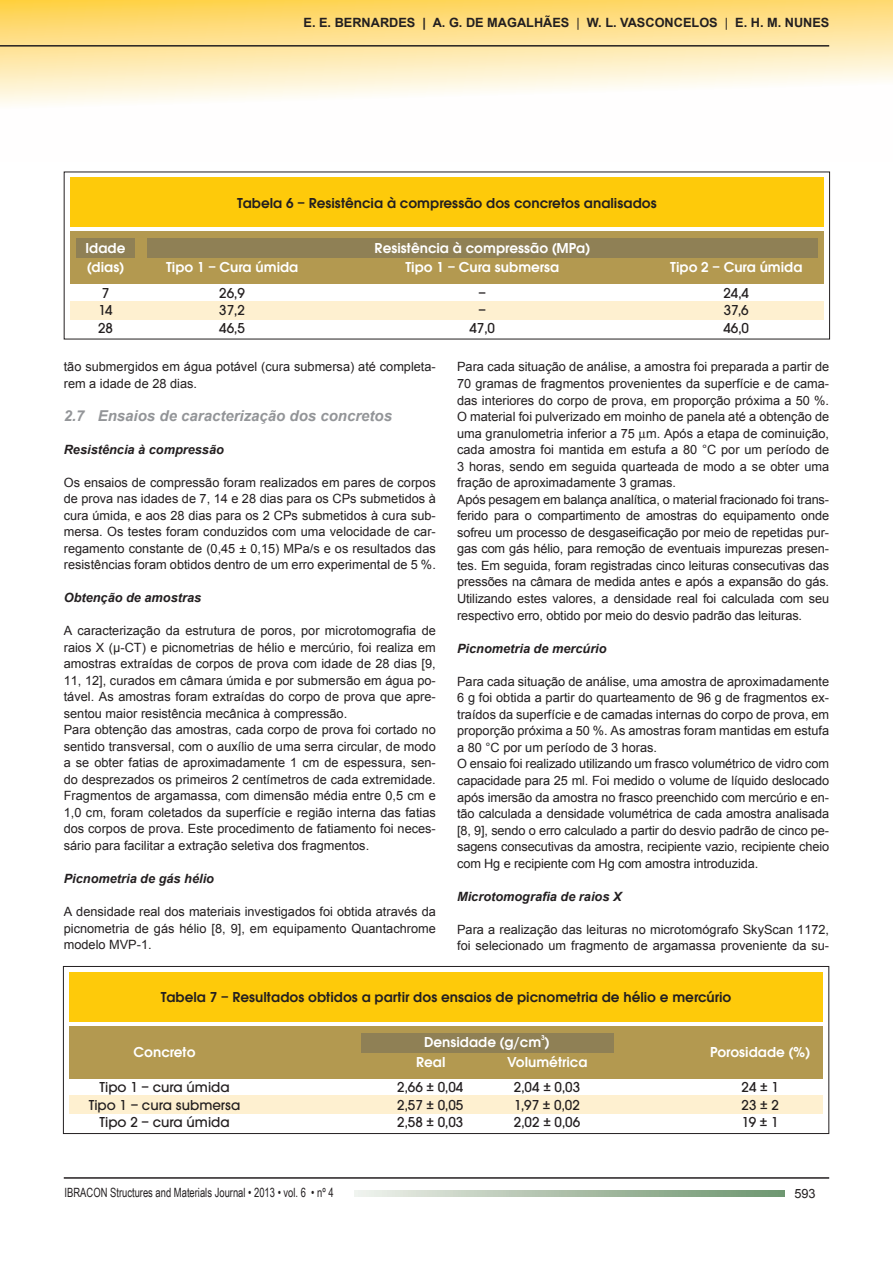
<style>
.page{position:relative;width:893px;height:1263px;background:#fff}
.page>*{position:absolute;margin:0;border:0;box-sizing:border-box;transform-origin:0 0}
.t1{font:15px/17.4px "Avant Garde Md ITC";color:#231f20;text-align:justify}
.t2{font:600 15px "Avant Garde ITC";color:#fff}
.t3{font:600 15px "Avant Garde ITC";color:#231f20}
.t4{font:italic 700 15px "Arial";color:#939598}
.t5{font:12.75px/16.5px "Arial";color:#231f20}
.t6{font:italic 700 12.75px "Arial";color:#231f20}
.t7{font:700 12.75px "Arial";color:#231f20}
.t8{font:12.75px "Arial Narrow";color:#231f20;scale:.9 1}
.t9{font:600 7.5px "Avant Garde ITC";color:#fff}
.s1{font-weight:400}
</style>
<div class="page">
<svg style="left:0;top:0;width:893px;height:105px"></svg>
<hr style="left:64px;top:1177px;width:765px;height:2px;background:#231f20">
<hr style="left:0;top:45px;width:829px;height:2px;background:#231f20">
<svg style="left:354px;top:1190px;width:431px;height:6px;background:#acc0aa"></svg>
<div style="left:70px;top:301px;width:753px;height:18px;background:#fef0d0"></div>
<div style="left:70px;top:177px;width:753px;height:50px;background:#feca0a"></div>
<div style="left:70px;top:231px;width:753px;height:53px;background:#b39950"></div>
<div style="left:76px;top:238px;width:59px;height:20px;background:#8f8055"></div>
<div style="left:147px;top:238px;width:671px;height:20px;background:#8f8055"></div>
<div style="left:63px;top:966px;width:766px;height:168px;border:1px solid #231f20"></div>
<div style="left:70px;top:1095px;width:753px;height:19px;background:#fef0d0"></div>
<div style="left:70px;top:972px;width:753px;height:49px;background:#feca0a"></div>
<div style="left:70px;top:1026px;width:753px;height:52px;background:#b39950"></div>
<div style="left:361px;top:1033px;width:252px;height:19px;background:#8f8055"></div>
<p class="t7" style="left:303px;top:15px;width:527px">E. E. BERNARDES | A. G. DE MAGALHÃES <span class="s1">|</span> W. L. VASCONCELOS <span class="s1">|</span> E. H. M. NUNES</p>
<p class="t3" style="left:237px;top:194px;width:421px">Tabela 6 – Resistência à compressão dos concretos analisados</p>
<p class="t2" style="left:86px;top:239px;width:41px">Idade</p>
<p class="t2" style="left:375px;top:239px;width:217px">Resistência à compressão (MPa)</p>
<p class="t2" style="left:87px;top:258px;width:39px">(dias)</p>
<p class="t2" style="left:166px;top:258px;width:134px">Tipo 1 – Cura úmida</p>
<p class="t2" style="left:405px;top:258px;width:156px">Tipo 1 – Cura submersa</p>
<p class="t2" style="left:670px;top:258px;width:134px">Tipo 2 – Cura úmida</p>
<p class="t1" style="left:98px;top:284px;width:16px;text-align:left">7<br>14<br>28</p>
<p class="t1" style="left:219px;top:284px;width:27px">26,9<br>37,2<br>46,5</p>
<p class="t1" style="left:469px;top:284px;width:27px;text-align:center">–<br>–<br>47,0</p>
<p class="t1" style="left:723px;top:284px;width:27px">24,4<br>37,6<br>46,0</p>
<p class="t5" style="left:64px;top:359px;width:374px">tão submergidos em água potável (cura submersa) até completa&shy;rem a idade de 28 dias.</p>
<p class="t4" style="left:64px;top:406px;width:330px">2.7 Ensaios de caracterização dos concretos</p>
<p class="t6" style="left:64px;top:441px;width:162px">Resistência à compressão</p>
<p class="t5" style="left:64px;top:474px;width:374px;text-align:justify">Os ensaios de compressão foram realizados em pares de corpos de prova nas idades de 7, 14 e 28 dias para os CPs submetidos à cura úmida, e aos 28 dias para os 2 CPs submetidos à cura sub&shy;mersa. Os testes foram conduzidos com uma velocidade de car&shy;regamento constante de (0,45 ± 0,15) MPa/s e os resultados das resistências foram obtidos dentro de um erro experimental de 5 %.</p>
<p class="t6" style="left:64px;top:589px;width:139px">Obtenção de amostras</p>
<p class="t5" style="left:64px;top:623px;width:374px">A caracterização da estrutura de poros, por microtomografia de raios X (µ-CT) e picnometrias de hélio e mercúrio, foi realiza em amostras extraídas de corpos de prova com idade de 28 dias [9, 11, 12], curados em câmara úmida e por submersão em água po&shy;tável. As amostras foram extraídas do corpo de prova que apre&shy;sentou maior resistência mecânica à compressão.<br>Para obtenção das amostras, cada corpo de prova foi cortado no sentido transversal, com o auxílio de uma serra circular, de modo a se obter fatias de aproximadamente 1 cm de espessura, sen&shy;do desprezados os primeiros 2 centímetros de cada extremidade.<br>Fragmentos de argamassa, com dimensão média entre 0,5 cm e 1,0 cm, foram coletados da superfície e região interna das fatias dos corpos de prova. Este procedimento de fatiamento foi neces&shy;sário para facilitar a extração seletiva dos fragmentos.</p>
<p class="t6" style="left:64px;top:870px;width:152px">Picnometria de gás hélio</p>
<p class="t5" style="left:64px;top:903px;width:374px;text-align:justify">A densidade real dos materiais investigados foi obtida através da picnometria de gás hélio [8, 9], em equipamento Quantachrome modelo MVP-1.</p>
<p class="t5" style="left:457px;top:359px;width:374px">Para cada situação de análise, a amostra foi preparada a partir de 70 gramas de fragmentos provenientes da superfície e de cama&shy;das interiores do corpo de prova, em proporção próxima a 50 %.<br>O material foi pulverizado em moinho de panela até a obtenção de uma granulometria inferior a 75 m. Após a etapa de cominuição, cada amostra foi mantida em estufa a 80 °C por um período de 3 horas, sendo em seguida quarteada de modo a se obter uma fração de aproximadamente 3 gramas.<br>Após pesagem em balança analítica, o material fracionado foi trans&shy;ferido para o compartimento de amostras do equipamento onde sofreu um processo de desgaseificação por meio de repetidas pur&shy;gas com gás hélio, para remoção de eventuais impurezas presen&shy;tes. Em seguida, foram registradas cinco leituras consecutivas das pressões na câmara de medida antes e após a expansão do gás.<br>Utilizando estes valores, a densidade real foi calculada com seu respectivo erro, obtido por meio do desvio padrão das leituras.</p>
<p class="t6" style="left:457px;top:640px;width:151px">Picnometria de mercúrio</p>
<p class="t5" style="left:457px;top:673px;width:374px">Para cada situação de análise, uma amostra de aproximadamente 6 g foi obtida a partir do quarteamento de 96 g de fragmentos ex&shy;traídos da superfície e de camadas internas do corpo de prova, em proporção próxima a 50 %. As amostras foram mantidas em estufa a 80 °C por um período de 3 horas.<br>O ensaio foi realizado utilizando um frasco volumétrico de vidro com capacidade para 25 ml. Foi medido o volume de líquido deslocado após imersão da amostra no frasco preenchido com mercúrio e en&shy;tão calculada a densidade volumétrica de cada amostra analisada [8, 9], sendo o erro calculado a partir do desvio padrão de cinco pe&shy;sagens consecutivas da amostra, recipiente vazio, recipiente cheio com Hg e recipiente com Hg com amostra introduzida.</p>
<p class="t6" style="left:457px;top:888px;width:166px">Microtomografia de raios X</p>
<p class="t5" style="left:457px;top:921px;width:374px">Para a realização das leituras no microtomógrafo SkyScan 1172, foi selecionado um fragmento de argamassa proveniente da su-</p>
<p class="t3" style="left:161px;top:988px;width:572px">Tabela 7 – Resultados obtidos a partir dos ensaios de picnometria de hélio e mercúrio</p>
<p class="t9" style="left:541px;top:1033px;width:5px">3</p>
<p class="t2" style="left:424px;top:1033px;width:127px">Densidade (g/cm )</p>
<p class="t2" style="left:134px;top:1043px;width:64px">Concreto</p>
<p class="t2" style="left:710px;top:1043px;width:101px">Porosidade (%)</p>
<p class="t2" style="left:416px;top:1053px;width:31px">Real</p>
<p class="t2" style="left:507px;top:1053px;width:82px">Volumétrica</p>
<p class="t1" style="left:89px;top:1079px;width:153px;text-align:center">Tipo 1 – cura úmida<br>Tipo 1 – cura submersa<br>Tipo 2 – cura úmida</p>
<p class="t1" style="left:741px;top:1079px;width:39px">24 ± 1<br>23 ± 2<br>19 ± 1</p>
<p class="t1" style="left:397px;top:1079px;width:68px">2,66 ± 0,04<br>2,57 ± 0,05<br>2,58 ± 0,03</p>
<p class="t1" style="left:514px;top:1079px;width:68px">2,04 ± 0,03<br>1,97 ± 0,02<br>2,02 ± 0,06</p>
<p class="t8" style="left:65px;top:1183px;width:300px">IBRACON Structures and Materials Journal • 2013 • vol. 6 • nº 4</p>
<p class="t5" style="left:794px;top:1185px;width:23px">593</p>
</div>
